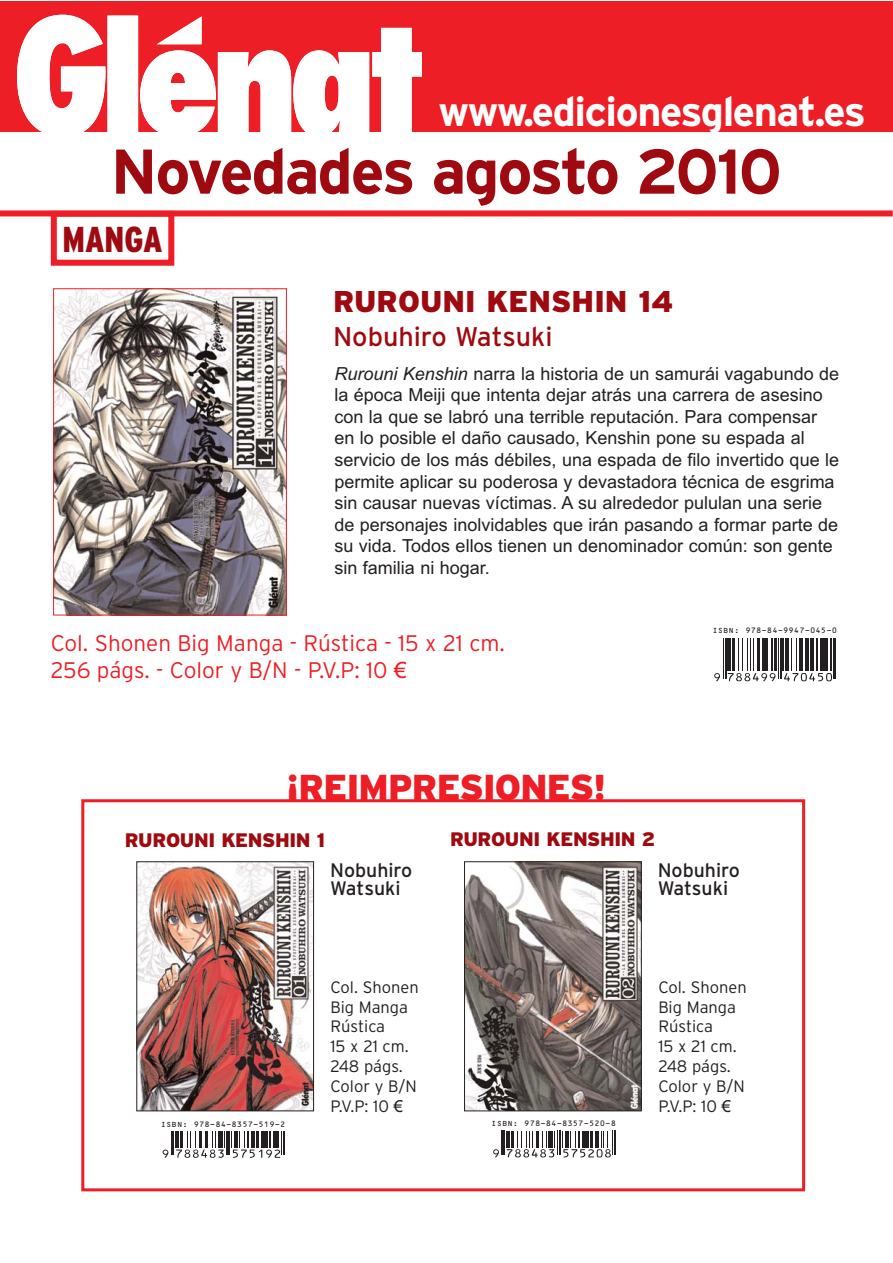
<style>
.page{position:relative;width:893px;height:1263px;background:#fff}
.page>*{position:absolute;margin:0;border:0;box-sizing:border-box;transform-origin:0 0}
.t1{font:700 63px "Interstate";letter-spacing:-.035em;color:#9e0a0f}
.t2{font:700 41.4px "Interstate";letter-spacing:-.035em;color:#fff}
.t3{font:900 36px "Interstate";letter-spacing:-.02em;color:#ed1e25}
.t4{font:900 condensed 36px "Interstate";color:#9e0a0f;scale:.95 1}
.t5{font:900 30px "Interstate";color:#9e0a0f}
.t6{font:27px "Interstate";color:#9e0a0f}
.t7{font:300 22.5px/27px "Interstate";color:#ed1e25}
.t8{font:900 19.5px "Interstate";letter-spacing:-.02em;color:#9e0a0f}
.t9{font:19.5px/18px "Interstate";color:#231f20}
.t10{font:18px/21.6px "Arial";color:#231f20}
.t11{font:300 16.5px/19.8px "Interstate";color:#231f20}
.t12{font:7.5px "Ocrb";color:#231f20}
.s1{font-style:italic}
.s2{font-family:"Arial";font-weight:400}
</style>
<div class="page">
<div style="left:0;top:1px;width:893px;height:131px;background:#ed1e25"></div>
<svg style="left:17px;top:15px;width:405px;height:117px"></svg>
<div style="left:0;top:210px;width:893px;height:6px;background:#ed1e25"></div>
<div style="left:51px;top:211px;width:123px;height:55px;border:6px solid #ed1e25"></div>
<img style="left:55px;top:290px;width:230px;height:323px">
<div style="left:53px;top:288px;width:234px;height:327px;border:1px solid #ed1e25"></div>
<svg style="left:716px;top:639px;width:119px;height:43px"></svg>
<hr style="left:723px;top:639px;width:1px;height:40px;background:#231f20">
<hr style="left:725px;top:639px;width:1px;height:40px;background:#231f20">
<hr style="left:727px;top:639px;width:4px;height:32px;background:#231f20">
<hr style="left:732px;top:639px;width:2px;height:32px;background:#231f20">
<hr style="left:738px;top:639px;width:1px;height:32px;background:#231f20">
<hr style="left:742px;top:639px;width:1px;height:32px;background:#231f20">
<hr style="left:747px;top:639px;width:1px;height:32px;background:#231f20">
<hr style="left:750px;top:639px;width:1px;height:32px;background:#231f20">
<hr style="left:753px;top:639px;width:1px;height:32px;background:#231f20">
<hr style="left:757px;top:639px;width:3px;height:32px;background:#231f20">
<hr style="left:762px;top:639px;width:1px;height:32px;background:#231f20">
<hr style="left:765px;top:639px;width:3px;height:32px;background:#231f20">
<hr style="left:772px;top:639px;width:1px;height:32px;background:#231f20">
<hr style="left:774px;top:639px;width:2px;height:32px;background:#231f20">
<hr style="left:778px;top:639px;width:1px;height:40px;background:#231f20">
<hr style="left:780px;top:639px;width:1px;height:40px;background:#231f20">
<hr style="left:783px;top:639px;width:1px;height:32px;background:#231f20">
<hr style="left:785px;top:639px;width:3px;height:32px;background:#231f20">
<hr style="left:791px;top:639px;width:1px;height:32px;background:#231f20">
<hr style="left:796px;top:639px;width:1px;height:32px;background:#231f20">
<hr style="left:799px;top:639px;width:4px;height:32px;background:#231f20">
<hr style="left:805px;top:639px;width:1px;height:32px;background:#231f20">
<hr style="left:808px;top:639px;width:1px;height:32px;background:#231f20">
<hr style="left:810px;top:639px;width:4px;height:32px;background:#231f20">
<hr style="left:816px;top:639px;width:1px;height:32px;background:#231f20">
<hr style="left:820px;top:639px;width:3px;height:32px;background:#231f20">
<hr style="left:825px;top:639px;width:3px;height:32px;background:#231f20">
<hr style="left:830px;top:639px;width:2px;height:32px;background:#231f20">
<hr style="left:833px;top:639px;width:1px;height:40px;background:#231f20">
<hr style="left:835px;top:639px;width:1px;height:40px;background:#231f20">
<svg style="left:714px;top:673px;width:6px;height:8px"></svg>
<svg style="left:728px;top:673px;width:48px;height:8px"></svg>
<svg style="left:784px;top:673px;width:48px;height:8px"></svg>
<img style="left:138px;top:863px;width:174px;height:246px">
<div style="left:136px;top:861px;width:178px;height:250px;border:1px solid #231f20"></div>
<img style="left:466px;top:863px;width:174px;height:246px">
<div style="left:464px;top:861px;width:178px;height:250px;border:1px solid #231f20"></div>
<div style="left:81px;top:799px;width:724px;height:392px;border:3px solid #ed1e25"></div>
<svg style="left:163px;top:1131px;width:122px;height:27px"></svg>
<svg style="left:493px;top:1130px;width:122px;height:27px"></svg>
<h2 class="t2" style="left:439px;top:96px;width:429px">www.edicionesglenat.es</h2>
<h1 class="t1" style="left:111px;top:148px;width:673px">Novedades agosto 2010</h1>
<h3 class="t4" style="left:63px;top:226px;width:107px">MANGA</h3>
<h3 class="t5" style="left:333px;top:291px;width:342px">RUROUNI KENSHIN 14</h3>
<h3 class="t6" style="left:333px;top:326px;width:221px">Nobuhiro Watsuki</h3>
<p class="t10" style="left:334px;top:364px;width:506px"><span class="s1">Rurouni Kenshin</span> narra la historia de un samurái vagabundo de la época Meiji que intenta dejar atrás una carrera de asesino con la que se labró una terrible reputación. Para compensar en lo posible el daño causado, Kenshin pone su espada al servicio de los más débiles, una espada de filo invertido que le permite aplicar su poderosa y devastadora técnica de esgrima sin causar nuevas víctimas. A su alrededor pululan una serie de personajes inolvidables que irán pasando a formar parte de su vida. Todos ellos tienen un denominador común: son gente sin familia ni hogar.</p>
<p class="t7" style="left:51px;top:631px;width:456px">Col. Shonen Big Manga - Rústica - 15 x 21 cm.<br>256 págs. - Color y B/N - P.V.P: 10 <span class="s2">€</span></p>
<h3 class="t3" style="left:287px;top:774px;width:321px">¡REIMPRESIONES!</h3>
<p class="t8" style="left:125px;top:832px;width:201px">RUROUNI KENSHIN 1</p>
<p class="t8" style="left:450px;top:831px;width:207px">RUROUNI KENSHIN 2</p>
<p class="t12" style="left:712px;top:628px;width:126px">ISBN: 978-84-9947-045-0</p>
<p class="t9" style="left:330px;top:863px;width:84px">Nobuhiro<br>Watsuki</p>
<p class="t9" style="left:658px;top:863px;width:84px">Nobuhiro<br>Watsuki</p>
<p class="t11" style="left:330px;top:978px;width:90px">Col. Shonen<br>Big Manga<br>Rústica<br>15 x 21 cm.<br>248 págs.<br>Color y B/N<br>P.V.P: 10 <span class="s2">€</span></p>
<p class="t11" style="left:658px;top:978px;width:90px">Col. Shonen<br>Big Manga<br>Rústica<br>15 x 21 cm.<br>248 págs.<br>Color y B/N<br>P.V.P: 10 <span class="s2">€</span></p>
<p class="t12" style="left:161px;top:1121px;width:126px">ISBN: 978-84-8357-519-2</p>
<p class="t12" style="left:491px;top:1121px;width:126px">ISBN: 978-84-8357-520-8</p>
</div>
